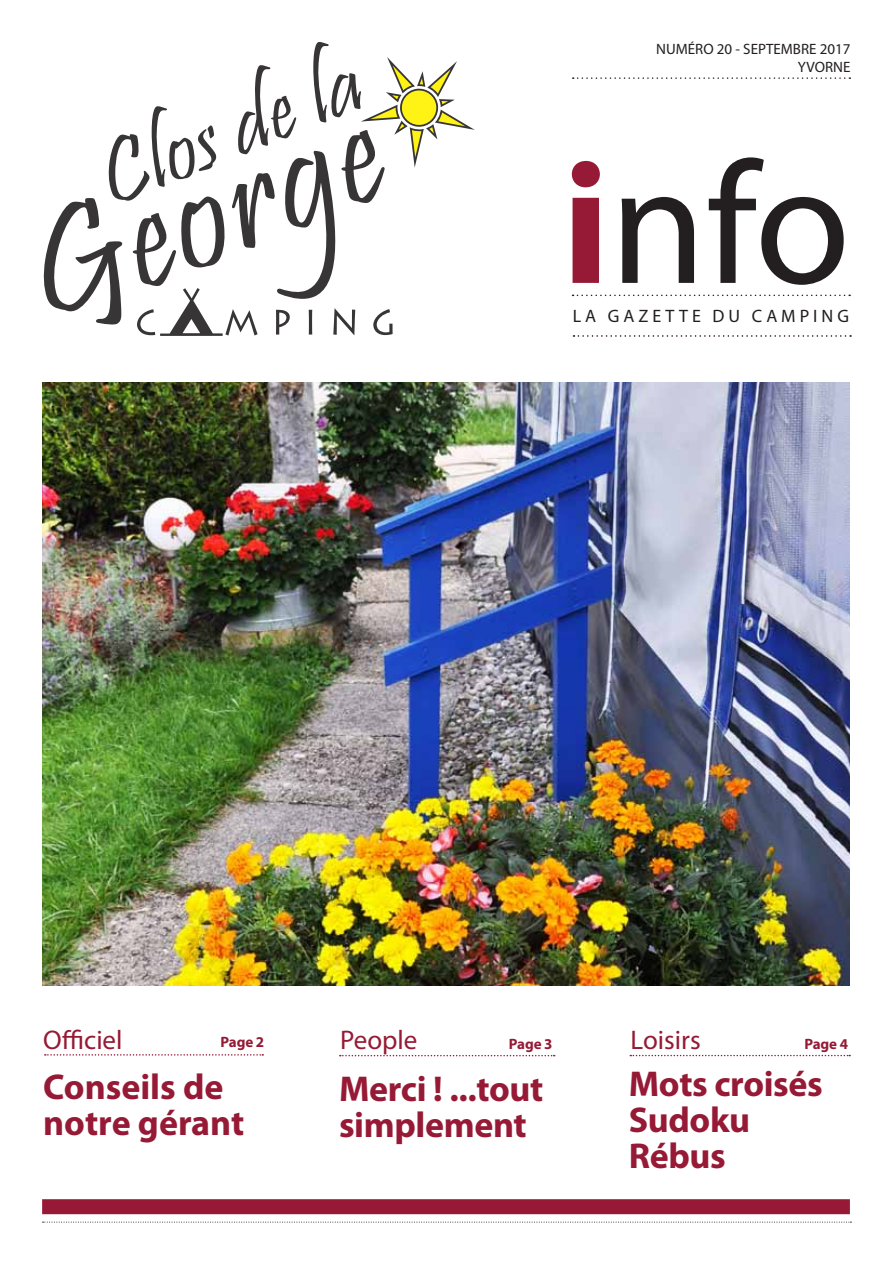
<style>
.page{position:relative;width:893px;height:1263px;background:#fff}
.page>*{position:absolute;margin:0;border:0;box-sizing:border-box;transform-origin:0 0}
.t1{font:174px "Myriad Pro";color:#231f20}
.t2{font:700 36px/36px "Myriad Pro";letter-spacing:-.01em;color:#961a35}
.t3{font:27px "Myriad Pro";color:#961a35}
.t4{font:18px "Myriad Pro";letter-spacing:.22em;color:#231f20}
.t5{font:15px/18px "Myriad Pro";color:#231f20;text-align:right}
.t6{font:700 15px "Myriad Pro";letter-spacing:-.02em;color:#961a35}
.s1{font-weight:700;color:#961a35}
</style>
<div class="page">
<svg style="left:43px;top:1222px;width:808px;height:1px"></svg>
<svg style="left:572px;top:295px;width:278px;height:1px"></svg>
<svg style="left:573px;top:77px;width:277px;height:2px"></svg>
<svg style="left:573px;top:335px;width:278px;height:2px"></svg>
<svg style="left:43px;top:42px;width:431px;height:294px"></svg>
<svg style="left:630px;top:1055px;width:220px;height:1px"></svg>
<svg style="left:340px;top:1055px;width:215px;height:1px"></svg>
<div style="left:42px;top:1199px;width:808px;height:15px;background:#961a35"></div>
<svg style="left:45px;top:1054px;width:218px;height:1px"></svg>
<img style="left:42px;top:383px;width:808px;height:602px">
<p class="t5" style="left:656px;top:40px;width:196px">NUMÉRO 20 - SEPTEMBRE 2017<br>YVORNE</p>
<h1 class="t1" style="left:562px;top:117px;width:290px"><span class="s1">i</span>nfo</h1>
<p class="t4" style="left:573px;top:305px;width:278px">LA GAZETTE DU CAMPING</p>
<p class="t3" style="left:43px;top:1023px;width:81px">Officiel</p>
<p class="t6" style="left:221px;top:1032px;width:45px">Page 2</p>
<p class="t3" style="left:340px;top:1023px;width:79px">People</p>
<p class="t6" style="left:509px;top:1034px;width:45px">Page 3</p>
<p class="t2" style="left:43px;top:1068px;width:203px">Conseils de notre gérant</p>
<p class="t2" style="left:339px;top:1069px;width:206px">Merci ! ...tout simplement</p>
<p class="t3" style="left:631px;top:1023px;width:72px">Loisirs</p>
<p class="t6" style="left:804px;top:1034px;width:45px">Page 4</p>
<p class="t2" style="left:629px;top:1064px;width:196px">Mots croisés<br>Sudoku<br>Rébus</p>
</div>
